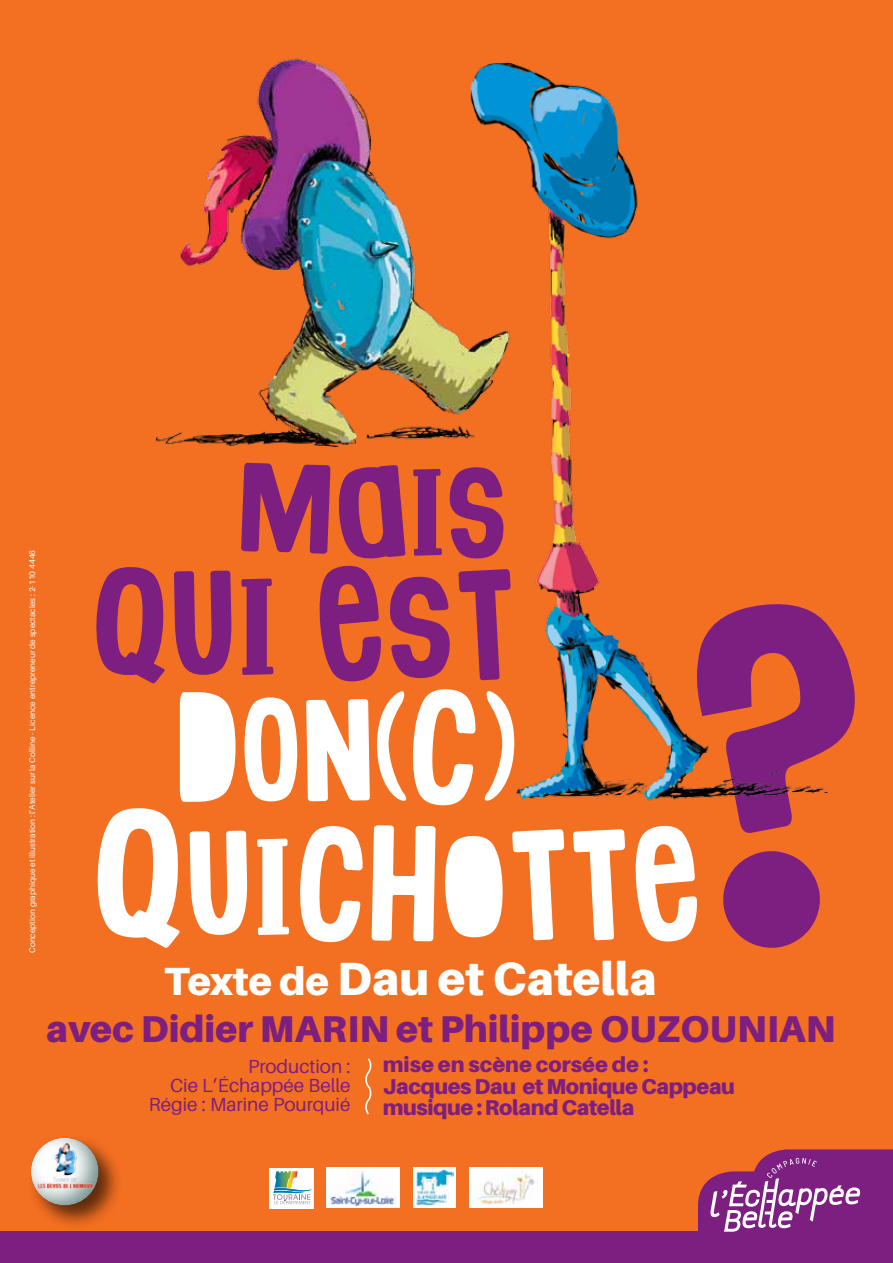
<style>
.page{position:relative;width:893px;height:1263px;background:#f36f21}
.page>*{position:absolute;margin:0;border:0;box-sizing:border-box;transform-origin:0 0}
.t1{font:900 46.65px "Aileron";color:#fff}
.t2{font:900 37.35px "Aileron";color:#7d1f81}
.t3{font:900 21.45px/21.5px "Aileron";letter-spacing:-.02em;color:#7d1f81}
.t4{font:18.9px/18.9px "Aileron";color:#7d1f81;text-align:right}
.t5{font:8.25px "Aileron";color:#fff}
.s1{font-size:39.3px}
</style>
<div class="page">
<svg style="left:97px;top:808px;width:599px;height:140px"></svg>
<svg style="left:180px;top:689px;width:281px;height:117px"></svg>
<svg style="left:96px;top:565px;width:365px;height:119px"></svg>
<svg style="left:241px;top:472px;width:220px;height:87px"></svg>
<svg style="left:365px;top:1058px;width:7px;height:57px"></svg>
<img style="left:155px;top:58px;width:306px;height:414px">
<div style="left:269px;top:1168px;width:44px;height:40px;background:#fff"></div>
<svg style="left:273px;top:1171px;width:39px;height:33px"></svg>
<div style="left:327px;top:1167px;width:73px;height:41px;background:#fff"></div>
<img style="left:329px;top:1170px;width:67px;height:35px">
<div style="left:469px;top:1167px;width:73px;height:41px;background:#fff"></div>
<img style="left:472px;top:1170px;width:66px;height:35px">
<svg style="left:413px;top:1167px;width:42px;height:41px"></svg>
<img style="left:415px;top:1169px;width:38px;height:38px">
<svg style="left:696px;top:628px;width:159px;height:320px"></svg>
<img style="left:461px;top:62px;width:369px;height:757px">
<div style="left:28px;top:1134px;width:95px;height:95px;background:#000;opacity:.61"></div>
<div style="left:31px;top:1135px;width:70px;height:71px;background:#3f6561;opacity:.75"></div>
<img style="left:36px;top:1141px;width:60px;height:49px">
<div style="left:0;top:1232px;width:893px;height:31px;background:#7d1f81"></div>
<svg style="left:698px;top:1149px;width:195px;height:83px;background:#9a4486"></svg>
<p class="t5" style="left:28px;top:953px;width:405px;rotate:-90deg">Conception graphique et illustration : l’Atelier sur la Colline - Licence entrepreneur de spectacles : 2-110 4446</p>
<h1 class="t1" style="left:165px;top:951px;width:494px"><span class="s1">Texte de</span> Dau et Catella</h1>
<h2 class="t2" style="left:46px;top:1007px;width:791px">avec Didier Marin et Philippe Ouzounian</h2>
<h3 class="t4" style="left:149px;top:1058px;width:203px">Production :<br>Cie L’Échappée Belle<br>Régie : Marine Pourquié</h3>
<h3 class="t3" style="left:383px;top:1054px;width:354px">mise en scène corsée de :<br>Jacques Dau et Monique Cappeau musique : Roland Catella</h3>
</div>
